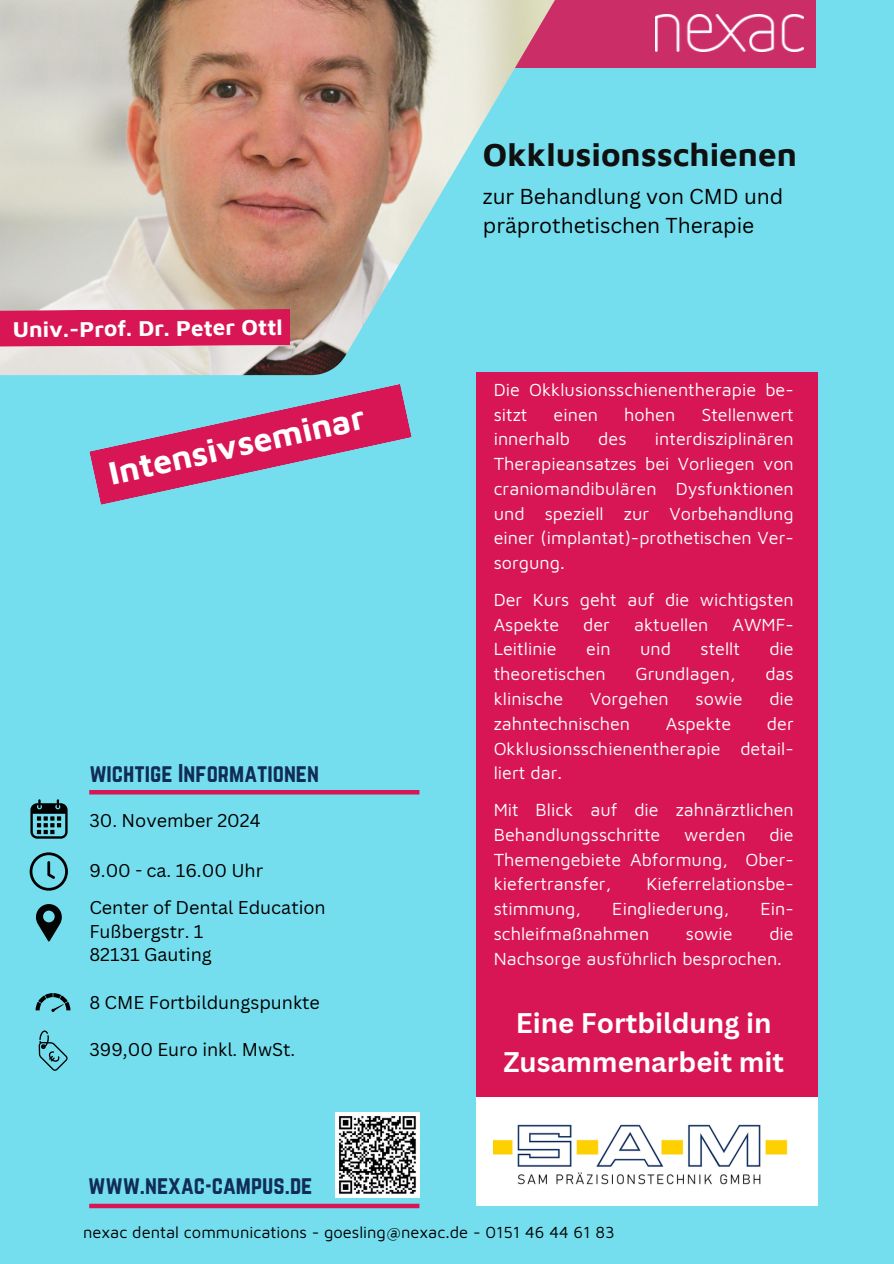
<style>
.page{position:relative;width:894px;height:1264px;background:#fff}
.page>*{position:absolute;margin:0;border:0;box-sizing:border-box;transform-origin:0 0}
.t1{font:700 33.75px "Maven Pro";color:#fff}
.t2{font:700 33.15px "Maven Pro";color:#101010}
.t3{font:700 27.6px/38.2px "Canva Sans";color:#fff;text-align:center}
.t4{font:22.5px "Norwester";color:#102c57}
.t5{font:700 22.5px "Maven Pro";color:#fff}
.t6{font:21px/29.2px "Canva Sans";color:#000}
.t7{font:18px/24.8px "Maven Pro";color:#fff}
.t8{font:18px "Canva Sans";color:#000}
.t9{font:16.5px "Maven Pro";color:#000}
</style>
<div class="page">
<div style="left:0;top:0;width:893px;height:1263px;background:#74deee"></div>
<div style="left:476px;top:372px;width:341px;height:833px;background:#d81655"></div>
<hr style="left:89px;top:790px;width:330px;height:4px;background:#d81655">
<div style="left:89px;top:1203px;width:330px;height:5px;background:#d81655"></div>
<svg style="left:30px;top:852px;width:38px;height:38px"></svg>
<svg style="left:30px;top:799px;width:38px;height:39px"></svg>
<svg style="left:36px;top:904px;width:26px;height:38px"></svg>
<div style="left:475px;top:0;width:340px;height:68px;background:#cb2e67"></div>
<img style="left:655px;top:15px;width:148px;height:37px">
<svg style="left:39px;top:1030px;width:29px;height:40px"></svg>
<svg style="left:36px;top:993px;width:34px;height:19px"></svg>
<img style="left:0;top:0;width:554px;height:375px">
<div style="left:0;top:309px;width:290px;height:38px;background:#d81655"></div>
<div style="left:476px;top:1097px;width:341px;height:108px;background:#fff"></div>
<img style="left:493px;top:1124px;width:295px;height:61px">
<svg style="left:89px;top:384px;width:322px;height:121px"></svg>
<img style="left:335px;top:1112px;width:85px;height:84px">
<p class="t5" style="left:12px;top:316px;width:271px;rotate:-1deg">Univ.-Prof. Dr. Peter Ottl</p>
<p class="t1" style="left:104px;top:454px;width:263px;rotate:-13deg">Intensivseminar</p>
<h4 class="t4" style="left:89px;top:759px;width:231px">wichtige Informationen</h4>
<p class="t8" style="left:89px;top:807px;width:173px">30. November 2024</p>
<p class="t8" style="left:89px;top:858px;width:175px">9.00 - ca. 16.00 Uhr</p>
<p class="t8" style="left:89px;top:894px;width:238px">Center of Dental Education</p>
<h2 class="t8" style="left:89px;top:918px;width:116px">Fußbergstr. 1</h2>
<p class="t8" style="left:89px;top:942px;width:124px">82131 Gauting</p>
<h1 class="t8" style="left:89px;top:989px;width:232px">8 CME Fortbildungspunkte</h1>
<h4 class="t8" style="left:89px;top:1036px;width:207px">399,00 Euro inkl. MwSt.</h4>
<p class="t2" style="left:483px;top:134px;width:315px">Okklusionsschienen</p>
<p class="t6" style="left:483px;top:181px;width:302px">zur Behandlung von CMD und präprothetischen Therapie</p>
<p class="t7" style="left:493px;top:376px;width:301px">Die Okklusionsschienentherapie be&shy;sitzt</p>
<p class="t7" style="left:553px;top:401px;width:46px">einen</p>
<p class="t7" style="left:624px;top:401px;width:53px">hohen</p>
<p class="t7" style="left:701px;top:401px;width:94px">Stellenwert</p>
<p class="t7" style="left:493px;top:426px;width:78px">innerhalb</p>
<p class="t7" style="left:598px;top:426px;width:30px">des</p>
<p class="t7" style="left:493px;top:426px;width:301px;text-align:justify;text-indent:161px">interdisziplinären Therapieansatzes bei Vorliegen von craniomandibulären Dysfunktionen und speziell zur Vorbehandlung einer (implantat)-prothetischen Ver&shy;sorgung.</p>
<p class="t7" style="left:493px;top:586px;width:301px">Der Kurs geht auf die wichtigsten<br>Aspekte</p>
<p class="t7" style="left:583px;top:611px;width:28px">der</p>
<p class="t7" style="left:634px;top:611px;width:76px">aktuellen</p>
<p class="t7" style="left:732px;top:611px;width:63px">AWMF-</p>
<p class="t7" style="left:493px;top:636px;width:65px">Leitlinie</p>
<p class="t7" style="left:586px;top:636px;width:26px">ein</p>
<p class="t7" style="left:640px;top:636px;width:32px">und</p>
<p class="t7" style="left:700px;top:636px;width:41px">stellt</p>
<p class="t7" style="left:769px;top:636px;width:26px">die</p>
<p class="t7" style="left:493px;top:661px;width:113px">theoretischen</p>
<p class="t7" style="left:635px;top:661px;width:102px">Grundlagen,</p>
<p class="t7" style="left:765px;top:661px;width:30px">das</p>
<p class="t7" style="left:493px;top:685px;width:71px">klinische</p>
<p class="t7" style="left:590px;top:685px;width:80px">Vorgehen</p>
<p class="t7" style="left:695px;top:685px;width:48px">sowie</p>
<p class="t7" style="left:769px;top:685px;width:26px">die</p>
<p class="t7" style="left:493px;top:710px;width:138px">zahntechnischen</p>
<p class="t7" style="left:665px;top:710px;width:67px">Aspekte</p>
<p class="t7" style="left:493px;top:710px;width:301px;text-align:justify;text-indent:273px">der Okklusionsschienentherapie detail&shy;liert dar.</p>
<p class="t7" style="left:493px;top:796px;width:301px">Mit Blick auf die zahnärztlichen<br>Behandlungsschritte</p>
<p class="t7" style="left:493px;top:821px;width:301px;text-align:justify;text-indent:275px">die Themengebiete Abformung, Ober&shy;kiefertransfer,</p>
<p class="t7" style="left:684px;top:821px;width:63px">werden</p>
<p class="t7" style="left:646px;top:871px;width:149px">Kieferrelationsbe-</p>
<p class="t7" style="left:493px;top:895px;width:89px">stimmung,</p>
<p class="t7" style="left:612px;top:895px;width:118px">Eingliederung,</p>
<p class="t7" style="left:760px;top:895px;width:35px">Ein-</p>
<p class="t7" style="left:493px;top:920px;width:157px">schleifmaßnahmen</p>
<p class="t7" style="left:685px;top:920px;width:48px">sowie</p>
<p class="t7" style="left:493px;top:920px;width:301px;text-indent:275px">die<br>Nachsorge ausführlich besprochen.</p>
<p class="t3" style="left:503px;top:1003px;width:282px">Eine Fortbildung in<br>Zusammenarbeit mit</p>
<p class="t4" style="left:88px;top:1171px;width:226px">www.nexac-campus.de</p>
<p class="t9" style="left:83px;top:1222px;width:533px">nexac dental communications - goesling@nexac.de - 0151 46 44 61 83</p>
</div>
